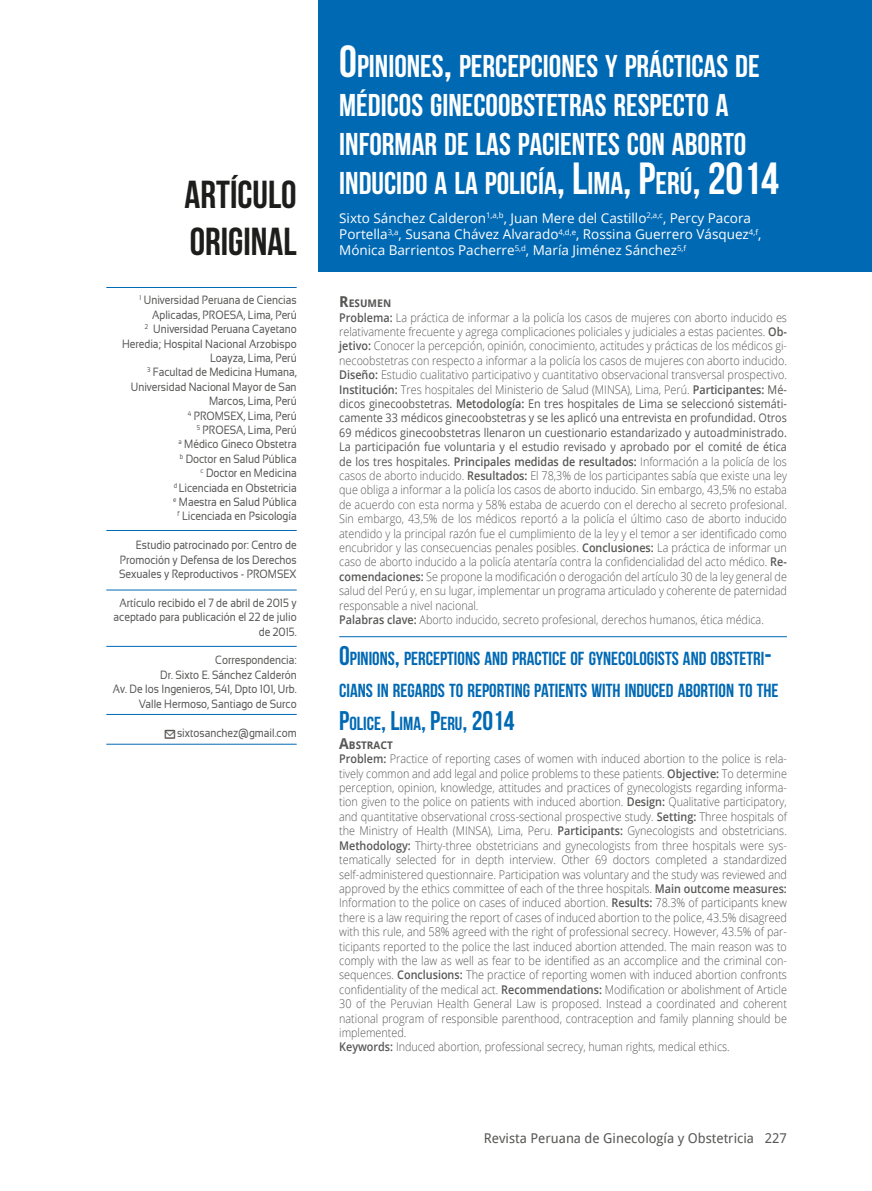
<style>
.page{position:relative;width:872px;height:1191px;background:#fff}
.page>*{position:absolute;margin:0;border:0;box-sizing:border-box;transform-origin:0 0}
.t1{font:39px/46.8px "Bebas Neue";color:#1d1d1b}
.t2{font:31.5px/39px "Bebas Neue";color:#fff}
.t3{font:18.9px "Bebas Neue";color:#0069b4}
.t4{font:13.5px/16.2px "Open Sans";color:#fff}
.t5{font:13.5px "Droid Sans";color:#575756}
.t6{font:300 12px/14.4px "Open Sans";color:#575756;scale:.9 1}
.t7{font:12px/14.4px "Sansation";color:#575756;text-align:right;scale:.85 1}
.t8{font:700 10.5px "Droid Sans";color:#575756}
.s1{font-size:45px}
.s2{font-size:15px}
.s3{font-weight:600}
.s4{font-weight:400}
.s5{font-size:27px}
</style>
<div class="page">
<div style="left:318px;top:0;width:554px;height:272px;background:#0069b4"></div>
<hr style="left:106px;top:287px;width:191px;height:1px;background:#0069b4">
<hr style="left:106px;top:589px;width:191px;height:1px;background:#0069b4">
<hr style="left:106px;top:646px;width:191px;height:1px;background:#0069b4">
<hr style="left:339px;top:636px;width:448px;height:1px;background:#0069b4">
<hr style="left:106px;top:714px;width:191px;height:1px;background:#0069b4">
<hr style="left:106px;top:530px;width:191px;height:1px;background:#0069b4">
<hr style="left:106px;top:744px;width:191px;height:1px;background:#0069b4">
<h1 class="t1" style="left:184px;top:171px;width:114px">ARTÍCULO<br>ORIGINAL</h1>
<p class="t7" style="left:122px;top:293px;width:207px"><sup>1</sup> Universidad Peruana de Ciencias<br>Aplicadas, PROESA, Lima, Perú<br><sup>2</sup> Universidad Peruana Cayetano<br>Heredia; Hospital Nacional Arzobispo<br>Loayza, Lima, Perú<br><sup>3</sup> Facultad de Medicina Humana,<br>Universidad Nacional Mayor de San<br>Marcos, Lima, Perú<br><sup>4</sup> PROMSEX, Lima, Perú<br><sup>5</sup> PROESA, Lima, Perú<br><sup>a</sup> Médico Gineco Obstetra<br><sup>b</sup> Doctor en Salud Pública<br><sup>c</sup> Doctor en Medicina<br><sup>d</sup> Licenciada en Obstetricia<br><sup>e</sup> Maestra en Salud Pública<br><sup>f</sup> Licenciada en Psicología</p>
<p class="t7" style="left:119px;top:538px;width:210px;text-align:justify;text-indent:16px">Estudio patrocinado por: Centro de Promoción y Defensa de los Derechos Sexuales y Reproductivos - PROMSEX</p>
<p class="t7" style="left:114px;top:595px;width:217px">Artículo recibido el 7 de abril de 2015 y aceptado para publicación el 22 de julio de 2015.</p>
<p class="t7" style="left:113px;top:653px;width:218px">Correspondencia:<br>Dr. Sixto E. Sánchez Calderón<br>Av. De los Ingenieros, 541, Dpto 101, Urb.<br>Valle Hermoso, Santiago de Surco</p>
<p class="t7" style="left:177px;top:725px;width:142px">sixtosanchez@gmail.com</p>
<h2 class="t2" style="left:339px;top:46px;width:41px"><span class="s1">O</span>PINION</h2>
<h2 class="t2" style="left:420px;top:46px;width:254px">ES<span class="s1">,</span> PERCEPCIONES Y PRÁCTICA</h2>
<h2 class="t2" style="left:339px;top:46px;width:441px;text-indent:377px">S DE<br>MÉDICOS GINECOOBSTETRAS RESPECTO A<br>INFORMAR DELASPACIENTESCON ABORTO<br>INDUCIDO A LA POLICÍA<span class="s1">, L</span>IMA<span class="s1">, P</span>ERÚ<span class="s1">, 2014</span></h2>
<p class="t4" style="left:339px;top:209px;width:423px">Sixto Sánchez Calderon<sup>1,a,b</sup>, Juan Mere del Castillo<sup>2,a,c</sup>, Percy Pacora<br>Portella<sup>3,a</sup>, Susana Chávez Alvarado<sup>4,d,e</sup>, Rossina Guerrero Vásquez<sup>4,f</sup>,<br>Mónica Barrientos Pacherre<sup>5,d</sup>, María Jiménez Sánchez<sup>5,f</sup></p>
<p class="t8" style="left:339px;top:296px;width:54px"><span class="s2">R</span>ESUMEN</p>
<p class="t6" style="left:339px;top:310px;width:499px"><span class="s3">Problema:</span> La práctica de informar a la policía los casos de mujeres con aborto inducido es relativamente frecuente y agrega complicaciones policiales y judiciales a estas pacientes. <span class="s3">Ob&shy;jetivo:</span> Conocer la percepción, opinión, conocimiento, actitudes y prácticas de los médicos gi&shy;necoobstetras con respecto a informar a la policía los casos de mujeres con aborto inducido.<br><span class="s3">Diseño:</span> Estudio cualitativo participativo y cuantitativo observacional transversal prospectivo.<br><span class="s3">Institución:</span> Tres hospitales del Ministerio de Salud (MINSA), Lima, Perú. <span class="s3">Participantes:</span> <span class="s4">Mé&shy;dicos ginecoobstetras.</span> <span class="s3">Metodología:</span> <span class="s4">En tres hospitales de Lima se seleccionó sistemáti&shy;camente 33 médicos ginecoobstetras y se les aplicó una entrevista en profundidad. Otros 69 médicos ginecoobstetras llenaron un cuestionario estandarizado y autoadministrado.<br>La participación fue voluntaria y el estudio revisado y aprobado por el comité de ética de los tres hospitales.</span> <span class="s3">Principales medidas de resultados:</span> Información a la policía de los casos de aborto inducido. <span class="s3">Resultados:</span> El 78,3% de los participantes sabía que existe una ley que obliga a informar a la policía los casos de aborto inducido. Sin embargo, 43,5% no estaba de acuerdo con esta norma y 58% estaba de acuerdo con el derecho al secreto profesional.<br>Sin embargo, 43,5% de los médicos reportó a la policía el último caso de aborto inducido atendido y la principal razón fue el cumplimiento de la ley y el temor a ser identificado como encubridor y las consecuencias penales posibles. <span class="s3">Conclusiones:</span> La práctica de informar un caso de aborto inducido a la policía atentaría contra la confidencialidad del acto médico. <span class="s3">Re&shy;comendaciones:</span> Se propone la modificación o derogación del artículo 30 de la ley general de salud del Perú y, en su lugar, implementar un programa articulado y coherente de paternidad responsable a nivel nacional.<br><span class="s3">Palabras clave:</span> Aborto inducido, secreto profesional, derechos humanos, ética médica.</p>
<h3 class="t3" style="left:339px;top:648px;width:25px"><span class="s5">O</span>PINION</h3>
<h3 class="t3" style="left:388px;top:648px;width:139px">S<span class="s5">,</span> PERCEPTIONS AND PRACTIC</h3>
<h3 class="t3" style="left:559px;top:648px;width:67px">E OF GYNECOLOGI</h3>
<h3 class="t3" style="left:658px;top:648px;width:115px">STS AN D OBSTETRI <span class="s5">-</span></h3>
<h3 class="t3" style="left:339px;top:680px;width:158px">CIANSIN REGARDSTO REPORTING</h3>
<h3 class="t3" style="left:534px;top:680px;width:167px">PATIENTSWITHINDUCEDABORTION</h3>
<h3 class="t3" style="left:738px;top:680px;width:42px">TO THE</h3>
<h3 class="t3" style="left:339px;top:712px;width:177px"><span class="s5">P</span>OLICE<span class="s5">, L</span>IMA<span class="s5">, P</span>ERU<span class="s5">, 2014</span></h3>
<p class="t8" style="left:339px;top:737px;width:55px"><span class="s2">A</span>BSTRACT</p>
<p class="t6" style="left:339px;top:751px;width:499px"><span class="s3">Problem:</span> Practice of reporting cases of women with induced abortion to the police is rela&shy;tively common and add legal and police problems to these patients. <span class="s3">Objective:</span> To determine perception, opinion, knowledge, attitudes and practices of gynecologists regarding informa&shy;tion given to the police on patients with induced abortion. <span class="s3">Design:</span> Qualitative participatory, and quantitative observational cross-sectional prospective study. <span class="s3">Setting:</span> Three hospitals of the Ministry of Health (MINSA), Lima, Peru. <span class="s3">Participants:</span> Gynecologists and obstetricians.<br><span class="s3">Methodology:</span> Thirty-three obstetricians and gynecologists from three hospitals were sys&shy;tematically selected for in depth interview. Other 69 doctors completed a standardized self-administered questionnaire. Participation was voluntary and the study was reviewed and approved by the ethics committee of each of the three hospitals. <span class="s3">Main outcome measures:<br></span>Information to the police on cases of induced abortion. <span class="s3">Results:</span> 78.3% of participants knew there is a law requiring the report of cases of induced abortion to the police, 43.5% disagreed with this rule, and 58% agreed with the right of professional secrecy. However, 43.5% of par&shy;ticipants reported to the police the last induced abortion attended. The main reason was to comply with the law as well as fear to be identified as an accomplice and the criminal con&shy;sequences. <span class="s3">Conclusions:</span> The practice of reporting women with induced abortion confronts confidentiality of the medical act. <span class="s3">Recommendations:</span> Modification or abolishment of Article 30 of the Peruvian Health General Law is proposed. Instead a coordinated and coherent national program of responsible parenthood, contraception and family planning should be implemented.<br><span class="s3">Keywords:</span> Induced abortion, professional secrecy, human rights, medical ethics.</p>
<p class="t5" style="left:484px;top:1128px;width:304px">Revista Peruana de Ginecología y Obstetricia 227</p>
</div>
